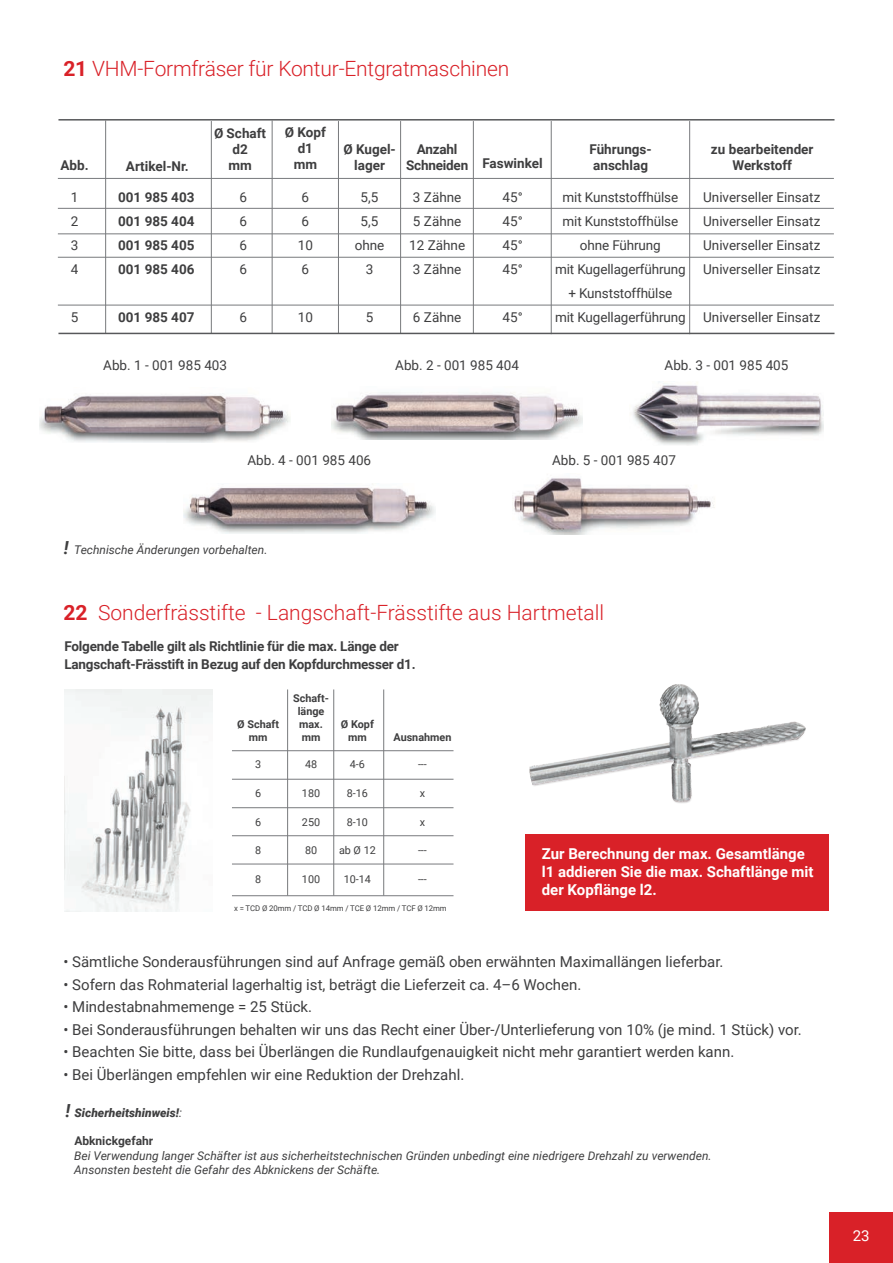
<style>
.page{position:relative;width:893px;height:1263px;background:#fff}
.page>*{position:absolute;margin:0;border:0;box-sizing:border-box;transform-origin:0 0}
.t1{font:300 21px "Roboto";color:#d92128}
.t2{font:15px "Roboto";color:#3e3e3f}
.t3{font:700 15px/18px "Roboto";color:#fff}
.t4{font:15px "Roboto";color:#fff}
.t5{font:13.5px/24px "Roboto";color:#3e3e3f;text-align:justify}
.t6{font:700 13.5px/16.2px "Roboto";letter-spacing:-.01em;color:#3e3e3f;text-align:center}
.t7{font:italic 12px/14.4px "Roboto";color:#3e3e3f}
.t8{font:italic 900 12px "Roboto";color:#3e3e3f}
.t9{font:700 12px "Roboto";color:#3e3e3f}
.t10{font:10.8px "Roboto";color:#3e3e3f}
.t11{font:700 10.8px/12.9px "Roboto";color:#3e3e3f;text-align:center}
.t12{font:7.8px "Roboto";letter-spacing:-.01em;color:#3e3e3f}
.s1{font-weight:700}
.s2{font-weight:700;font-size:18px}
.s3{font-weight:400}
</style>
<div class="page">
<div style="left:829px;top:1212px;width:64px;height:51px;background:#d92128"></div>
<hr style="left:58px;top:178px;width:776px;height:1px;background:#787a7d">
<hr style="left:58px;top:208px;width:776px;height:1px;background:#787a7d">
<hr style="left:58px;top:234px;width:776px;height:1px;background:#787a7d">
<hr style="left:58px;top:257px;width:776px;height:1px;background:#787a7d">
<hr style="left:58px;top:305px;width:776px;height:1px;background:#787a7d">
<hr style="left:211px;top:121px;width:1px;height:213px;background:#787a7d">
<hr style="left:272px;top:121px;width:1px;height:213px;background:#787a7d">
<hr style="left:105px;top:121px;width:1px;height:213px;background:#787a7d">
<hr style="left:338px;top:121px;width:1px;height:213px;background:#787a7d">
<hr style="left:400px;top:121px;width:1px;height:213px;background:#787a7d">
<hr style="left:473px;top:121px;width:1px;height:213px;background:#787a7d">
<hr style="left:551px;top:121px;width:1px;height:213px;background:#787a7d">
<hr style="left:689px;top:121px;width:1px;height:213px;background:#787a7d">
<hr style="left:58px;top:119px;width:776px;height:2px;background:#57585a">
<hr style="left:58px;top:333px;width:776px;height:1px;background:#57585a">
<img style="left:40px;top:394px;width:250px;height:48px">
<img style="left:332px;top:392px;width:251px;height:47px">
<img style="left:633px;top:383px;width:191px;height:62px">
<img style="left:184px;top:484px;width:251px;height:50px">
<img style="left:514px;top:478px;width:201px;height:56px">
<div style="left:525px;top:835px;width:304px;height:76px;background:#d92128"></div>
<hr style="left:232px;top:750px;width:221px;height:1px;background:#787a7d">
<hr style="left:232px;top:779px;width:221px;height:1px;background:#787a7d">
<hr style="left:232px;top:807px;width:221px;height:1px;background:#787a7d">
<hr style="left:232px;top:864px;width:221px;height:1px;background:#787a7d">
<hr style="left:232px;top:835px;width:221px;height:1px;background:#787a7d">
<hr style="left:232px;top:895px;width:221px;height:1px;background:#787a7d">
<hr style="left:287px;top:689px;width:1px;height:206px;background:#787a7d">
<hr style="left:333px;top:689px;width:1px;height:206px;background:#787a7d">
<hr style="left:383px;top:689px;width:1px;height:206px;background:#787a7d">
<img style="left:64px;top:689px;width:148px;height:222px">
<img style="left:525px;top:684px;width:304px;height:151px">
<h1 class="t1" style="left:63px;top:54px;width:447px"><span class="s1">21</span> VHM-Formfräser für Kontur-Entgratmaschinen</h1>
<p class="t6" style="left:285px;top:123px;width:43px">Ø Kopf d1 mm</p>
<p class="t6" style="left:214px;top:124px;width:54px">Ø Schaft d2</p>
<p class="t6" style="left:343px;top:140px;width:54px">Ø Kugel&shy;lager</p>
<p class="t6" style="left:406px;top:140px;width:64px">Anzahl<br>Schneiden</p>
<p class="t6" style="left:126px;top:158px;width:64px">Artikel-Nr.</p>
<p class="t6" style="left:482px;top:154px;width:62px">Faswinkel</p>
<p class="t6" style="left:61px;top:157px;width:30px">Abb.</p>
<p class="t6" style="left:228px;top:157px;width:25px">mm</p>
<p class="t5" style="left:71px;top:185px;width:9px">1<br>2<br>3<br>4</p>
<p class="t5" style="left:71px;top:305px;width:9px">5</p>
<p class="t6" style="left:118px;top:185px;width:78px;line-height:24px;text-align:justify">001 985 403<br>001 985 404<br>001 985 405<br>001 985 406</p>
<p class="t6" style="left:118px;top:309px;width:78px">001 985 407</p>
<p class="t5" style="left:239px;top:185px;width:9px">6<br>6<br>6<br>6</p>
<p class="t5" style="left:239px;top:305px;width:9px">6</p>
<p class="t5" style="left:298px;top:185px;width:17px;text-align:left">6<br>6<br>10<br>6</p>
<p class="t5" style="left:298px;top:305px;width:17px">10</p>
<p class="t5" style="left:355px;top:185px;width:31px;text-align:center">5,5<br>5,5 ohne<br>3</p>
<p class="t5" style="left:366px;top:305px;width:9px">5</p>
<p class="t5" style="left:409px;top:185px;width:57px;text-align:left">3 Zähne<br>5 Zähne<br>12 Zähne<br>3 Zähne</p>
<p class="t5" style="left:413px;top:305px;width:50px">6 Zähne</p>
<p class="t5" style="left:503px;top:185px;width:22px">45° 45° 45° 45°</p>
<p class="t5" style="left:503px;top:305px;width:22px">45°</p>
<p class="t6" style="left:589px;top:140px;width:64px;text-align:left">Führungs&shy;anschlag</p>
<p class="t6" style="left:711px;top:140px;width:104px">zu bearbeitender<br>Werkstoff</p>
<p class="t5" style="left:555px;top:185px;width:132px;text-align:center">mit Kunststoffhülse mit Kunststoffhülse ohne Führung<br>mit Kugellagerführung + Kunststoffhülse<br>mit Kugellagerführung</p>
<p class="t5" style="left:703px;top:185px;width:119px">Universeller Einsatz Universeller Einsatz Universeller Einsatz Universeller Einsatz</p>
<p class="t5" style="left:703px;top:305px;width:119px">Universeller Einsatz</p>
<p class="t5" style="left:103px;top:352px;width:125px">Abb. 1 - 001 985 403</p>
<p class="t5" style="left:395px;top:352px;width:125px">Abb. 2 - 001 985 404</p>
<p class="t5" style="left:665px;top:352px;width:125px">Abb. 3 - 001 985 405</p>
<p class="t5" style="left:247px;top:448px;width:125px">Abb. 4 - 001 985 406</p>
<p class="t5" style="left:552px;top:448px;width:125px">Abb. 5 - 001 985 407</p>
<p class="t7" style="left:64px;top:542px;width:205px"><span class="s2">!</span> Technische Änderungen vorbehalten.</p>
<h1 class="t1" style="left:63px;top:597px;width:542px"><span class="s1">22</span> Sonderfrässtifte - Langschaft-Frässtifte aus Hartmetall</h1>
<p class="t6" style="left:64px;top:637px;width:353px;line-height:18px;text-align:left">Folgende Tabelle gilt als Richtlinie für die max. Länge der<br>Langschaft-Frässtift in Bezug auf den Kopfdurchmesser d1.</p>
<p class="t11" style="left:237px;top:717px;width:43px">Ø Schaft mm</p>
<p class="t10" style="left:255px;top:756px;width:8px">3</p>
<p class="t10" style="left:255px;top:785px;width:8px">6</p>
<p class="t10" style="left:255px;top:814px;width:8px">6</p>
<p class="t10" style="left:255px;top:843px;width:8px">8</p>
<p class="t10" style="left:255px;top:872px;width:8px">8</p>
<p class="t11" style="left:293px;top:691px;width:37px">Schaft&shy;länge max. mm</p>
<p class="t10" style="left:305px;top:756px;width:14px">48</p>
<p class="t10" style="left:302px;top:785px;width:20px">180</p>
<p class="t10" style="left:302px;top:814px;width:20px">250</p>
<p class="t10" style="left:305px;top:843px;width:14px">80</p>
<p class="t10" style="left:302px;top:872px;width:20px">100</p>
<p class="t11" style="left:341px;top:717px;width:34px">Ø Kopf mm</p>
<p class="t10" style="left:350px;top:756px;width:17px">4-6</p>
<p class="t10" style="left:347px;top:785px;width:23px">8-16</p>
<p class="t10" style="left:347px;top:814px;width:23px">8-10</p>
<p class="t10" style="left:339px;top:843px;width:38px">ab Ø 12</p>
<p class="t10" style="left:344px;top:872px;width:29px">10-14</p>
<p class="t11" style="left:393px;top:730px;width:59px">Ausnahmen</p>
<p class="t10" style="left:418px;top:756px;width:10px">---</p>
<p class="t10" style="left:420px;top:785px;width:7px">x</p>
<p class="t10" style="left:420px;top:814px;width:7px">x</p>
<p class="t10" style="left:418px;top:843px;width:10px">---</p>
<p class="t10" style="left:418px;top:872px;width:10px">---</p>
<p class="t12" style="left:234px;top:903px;width:214px">x = TCD Ø 20mm / TCD Ø 14mm / TCE Ø 12mm / TCF Ø 12mm</p>
<p class="t3" style="left:542px;top:844px;width:273px">Zur Berechnung der max. Gesamtlänge l1 addieren Sie die max. Schaftlänge mit der Kopflänge l2.</p>
<p class="t2" style="left:63px;top:951px;width:662px">• Sämtliche Sonderausführungen sind auf Anfrage gemäß oben erwähnten Maximallängen lieferbar.</p>
<p class="t2" style="left:63px;top:974px;width:519px">• Sofern das Rohmaterial lagerhaltig ist, beträgt die Lieferzeit ca. 4–6 Wochen.</p>
<p class="t2" style="left:63px;top:996px;width:250px">• Mindestabnahmemenge = 25 Stück.</p>
<p class="t2" style="left:63px;top:1019px;width:740px">• Bei Sonderausführungen behalten wir uns das Recht einer Über-/Unterlieferung von 10% (je mind. 1 Stück) vor.</p>
<p class="t2" style="left:63px;top:1041px;width:672px">• Beachten Sie bitte, dass bei Überlängen die Rundlaufgenauigkeit nicht mehr garantiert werden kann.</p>
<p class="t2" style="left:63px;top:1064px;width:402px">• Bei Überlängen empfehlen wir eine Reduktion der Drehzahl.</p>
<p class="t8" style="left:65px;top:1104px;width:118px"><span class="s2">!</span> Sicherheitshinweis!<span class="s3">:</span></p>
<p class="t9" style="left:74px;top:1133px;width:80px">Abknickgefahr</p>
<p class="t7" style="left:74px;top:1148px;width:639px">Bei Verwendung langer Schäfter ist aus sicherheitstechnischen Gründen unbedingt eine niedrigere Drehzahl zu verwenden.<br>Ansonsten besteht die Gefahr des Abknickens der Schäfte.</p>
<p class="t4" style="left:853px;top:1225px;width:18px">23</p>
</div>
